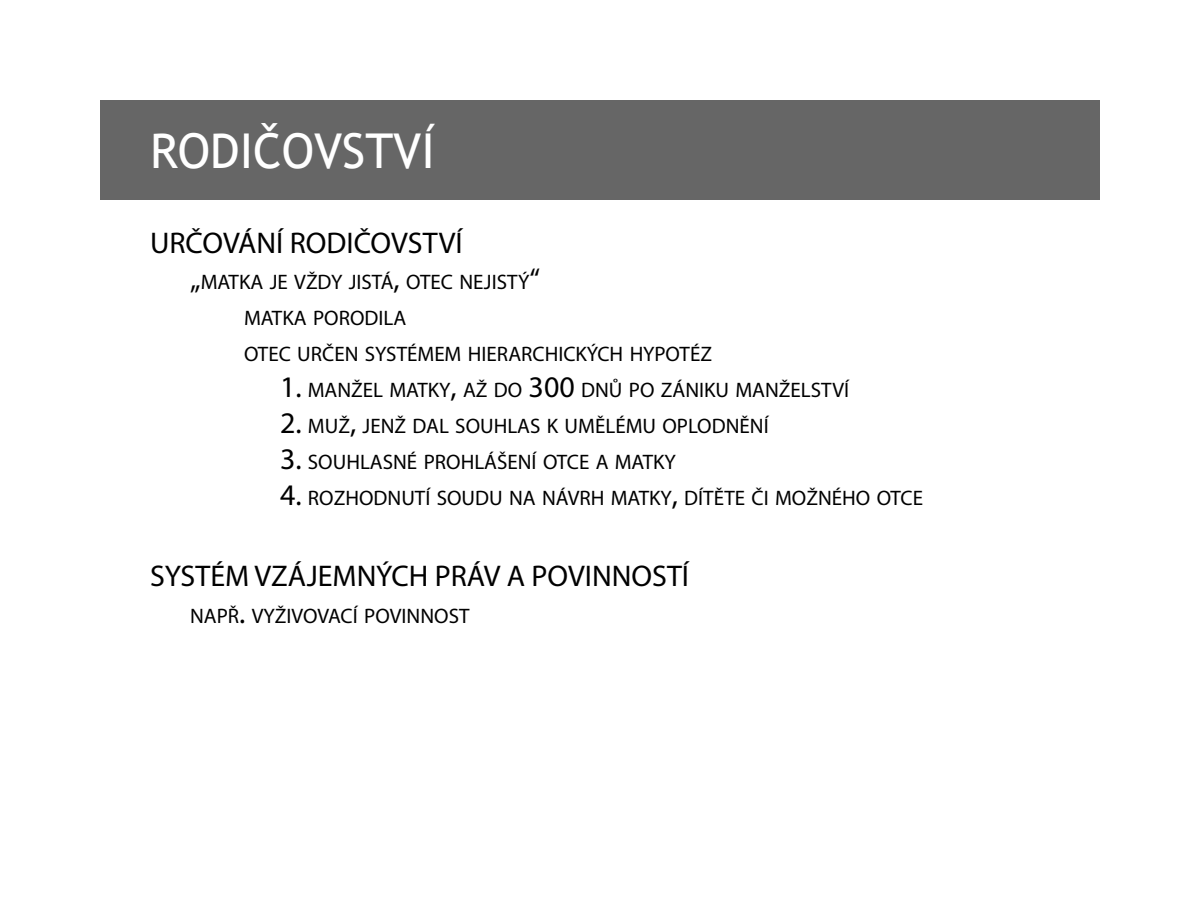
<style>
.page{position:relative;width:1200px;height:900px;background:#fff}
.page>*{position:absolute;margin:0;border:0;box-sizing:border-box;transform-origin:0 0}
.t1{font:48px "Trebuchet MS";color:#fff}
.t2{font:30px "Myriad Pro";color:#000}
.t3{font:21px "Myriad Pro";color:#000}
.s1{font-size:30px}
</style>
<div class="page">
<div style="left:100px;top:100px;width:1000px;height:100px;background:#666"></div>
<h1 class="t1" style="left:150px;top:120px;width:286px">RODIČOVSTVÍ</h1>
<h2 class="t2" style="left:150px;top:224px;width:314px">URČOVÁNÍ RODIČOVSTVÍ</h2>
<p class="t3" style="left:190px;top:269px;width:24px"><span class="s1">„</span>MATKA</p>
<p class="t3" style="left:270px;top:269px;width:38px">JE VŽDY</p>
<p class="t3" style="left:349px;top:269px;width:70px">JISTÁ <span class="s1">,</span> OTEC</p>
<p class="t3" style="left:459px;top:269px;width:11px">NEJISTÝ</p>
<h2 class="t2" style="left:529px;top:260px;width:12px">“</h2>
<p class="t3" style="left:244px;top:305px;width:14px">MATKA</p>
<p class="t3" style="left:313px;top:305px;width:13px">PORODILA</p>
<p class="t3" style="left:244px;top:341px;width:13px">OTEC</p>
<p class="t3" style="left:297px;top:341px;width:13px">URČEN</p>
<p class="t3" style="left:365px;top:341px;width:13px">SYSTÉMEM</p>
<p class="t3" style="left:468px;top:341px;width:12px">HIERARCHICKÝCH</p>
<p class="t3" style="left:630px;top:341px;width:13px">HYPOTÉZ</p>
<p class="t3" style="left:280px;top:377px;width:42px"><span class="s1">1.</span> MANŽEL</p>
<p class="t3" style="left:390px;top:377px;width:13px">MATKY</p>
<p class="t3" style="left:450px;top:377px;width:223px"><span class="s1">,</span> AŽ DO <span class="s1">300</span> DNŮPO ZÁNIKU</p>
<p class="t3" style="left:736px;top:377px;width:13px">MANŽELSTVÍ</p>
<p class="t3" style="left:280px;top:413px;width:95px"><span class="s1">2.</span> MUŽ<span class="s1">,</span> JENŽ</p>
<p class="t3" style="left:413px;top:413px;width:13px">DAL</p>
<p class="t3" style="left:455px;top:413px;width:13px">SOUHLAS</p>
<p class="t3" style="left:547px;top:413px;width:32px">K UMĚLÉMU</p>
<p class="t3" style="left:663px;top:413px;width:13px">OPLODNĚNÍ</p>
<p class="t3" style="left:280px;top:449px;width:41px"><span class="s1">3.</span> SOUHLASNÉ</p>
<p class="t3" style="left:424px;top:449px;width:13px">PROHLÁŠENÍ</p>
<p class="t3" style="left:543px;top:449px;width:13px">OTCE</p>
<p class="t3" style="left:596px;top:449px;width:33px">A MATKY</p>
<p class="t3" style="left:280px;top:485px;width:42px"><span class="s1">4.</span> ROZHODNUTÍ</p>
<p class="t3" style="left:437px;top:485px;width:14px">SOUDU</p>
<p class="t3" style="left:509px;top:485px;width:46px">NA NÁVRH</p>
<p class="t3" style="left:611px;top:485px;width:13px">MATKY</p>
<p class="t3" style="left:672px;top:485px;width:24px"><span class="s1">,</span> DÍTĚTE</p>
<p class="t3" style="left:752px;top:485px;width:38px">ČI MOŽNÉHO</p>
<p class="t3" style="left:877px;top:485px;width:13px">OTCE</p>
<h2 class="t2" style="left:150px;top:558px;width:541px">SYSTÉM VZÁJEMNÝCH PRÁV A POVINNOSTÍ</h2>
<p class="t3" style="left:190px;top:603px;width:74px">NAPŘ <span class="s1">.</span> VYŽIVOVACÍ</p>
<p class="t3" style="left:364px;top:603px;width:13px">POVINNOST</p>
</div>
